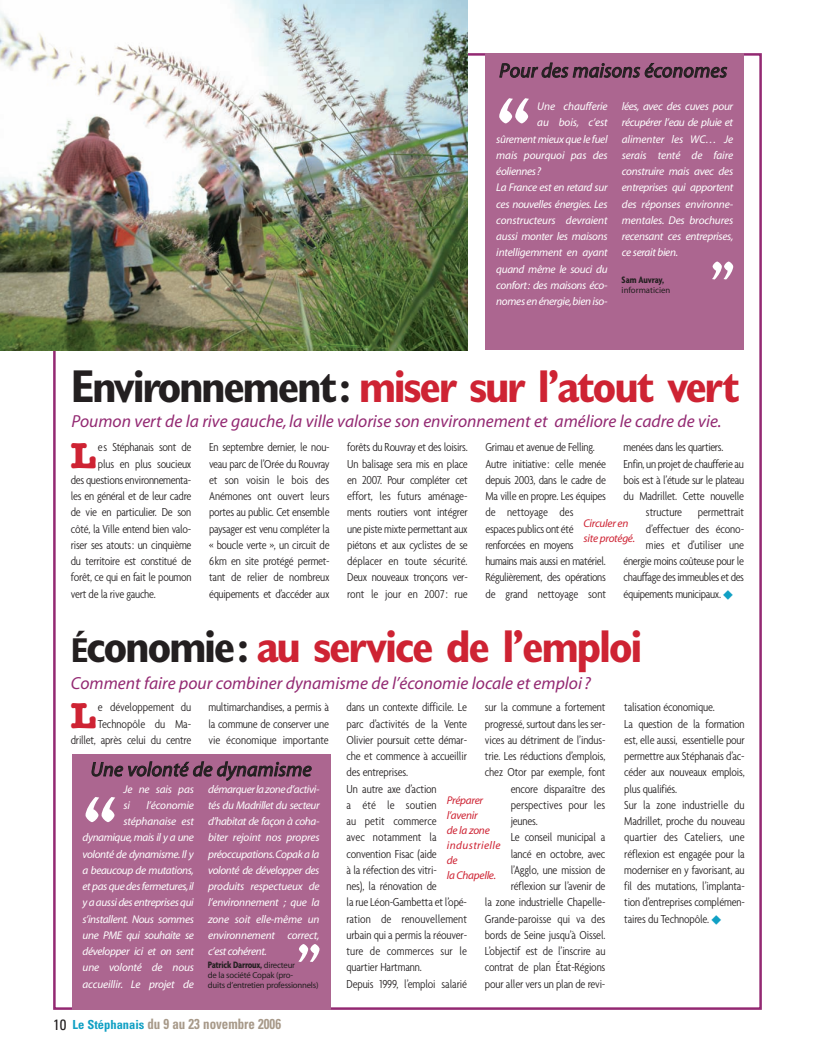
<style>
.page{position:relative;width:815px;height:1063px;background:#fff}
.page>*{position:absolute;margin:0;border:0;box-sizing:border-box;transform-origin:0 0}
.t1{font:700 condensed 87.5px "Agenda";color:#fff}
.t2{font:700 condensed 62.5px "Agenda";color:#fff}
.t3{font:700 condensed 46.25px "Gill Sans";letter-spacing:-.05em;color:#ce2333}
.t4{font:700 36.38px "American Typewriter";color:#ce2333}
.t5{font:italic 20px "Myriad";letter-spacing:.005em;color:#231f20}
.t6{font:italic 17.5px "Myriad";color:#932972}
.t7{font:700 condensed 14.38px "Univers";color:#a79989;scale:.9 1}
.t8{font:300 condensed 12.5px/16.2px "Agenda";letter-spacing:-.015em;color:#231f20;text-align:justify}
.t9{font:italic 11.25px/16.2px "Myriad";letter-spacing:-.03em;color:#fff;text-align:justify}
.t10{font:italic 11.25px/15px "Myriad";letter-spacing:-.025em;color:#ce2333}
.t11{font:italic 11.25px "Myriad";letter-spacing:-.01em;color:#fff}
.t12{font:700 condensed 10px "Agenda";letter-spacing:-.025em;color:#231f20}
.t13{font:8.75px/10px "Myriad";letter-spacing:-.025em;color:#231f20}
.t14{font:8.75px "Myriad";color:#231f20}
.s1{color:#231f20}
.s2{color:#10a0c4}
.s3{font-size:34.75px;color:#231f20}
.s4{font-family:"Myriad";font-weight:400;font-stretch:normal;font-size:8.75px}
.s5{font-weight:400;font-size:15px;color:#231f20}
.s6{font-size:12.5px;color:#10a0c4}
</style>
<div class="page">
<img style="left:0;top:0;width:468px;height:350px">
<div style="left:485px;top:53px;width:259px;height:297px;background:#ac6690"></div>
<div style="left:72px;top:755px;width:258px;height:255px;background:#ac6690"></div>
<h3 class="t5" style="left:499px;top:63px;width:229px">Pour des maisons économes</h3>
<h1 class="t1" style="left:497px;top:77px;width:35px">“</h1>
<p class="t11" style="left:537px;top:102px;width:72px">Une chaufferie</p>
<p class="t11" style="left:537px;top:118px;width:72px">au bois, c’est</p>
<p class="t9" style="left:496px;top:132px;width:113px">sûrement mieux que le fuel</p>
<p class="t11" style="left:496px;top:151px;width:113px">mais pourquoi pas des</p>
<p class="t9" style="left:496px;top:164px;width:46px">éoliennes?</p>
<p class="t9" style="left:496px;top:180px;width:113px">La France est en retard sur</p>
<p class="t9" style="left:496px;top:197px;width:113px">ces nouvelles énergies. Les</p>
<p class="t11" style="left:496px;top:216px;width:113px">constructeurs devraient</p>
<p class="t9" style="left:496px;top:229px;width:113px">aussi monter les maisons</p>
<p class="t9" style="left:496px;top:245px;width:113px">intelligemment en ayant</p>
<p class="t9" style="left:496px;top:262px;width:113px">quand même le souci du</p>
<p class="t9" style="left:496px;top:278px;width:113px">confort: des maisons éco-</p>
<p class="t9" style="left:496px;top:294px;width:113px">nomes en énergie,bien iso-</p>
<p class="t9" style="left:622px;top:99px;width:113px">lées, avec des cuves pour récupérer l’eau de pluie et alimenter les WC… Je serais tenté de faire construire mais avec des entreprises qui apportent des réponses environne&shy;mentales. Des brochures recensant ces entreprises, ce serait bien.</p>
<p class="t12" style="left:622px;top:274px;width:44px">Sam Auvray,</p>
<p class="t14" style="left:622px;top:287px;width:50px">informaticien</p>
<h2 class="t2" style="left:711px;top:247px;width:25px">”</h2>
<h3 class="t3" style="left:71px;top:369px;width:671px"><span class="s1">Environnement:</span> miser sur l’atout vert</h3>
<h3 class="t6" style="left:72px;top:414px;width:651px">Poumon vert de la rive gauche, la ville valorise son environnement et améliore le cadre de vie.</h3>
<h3 class="t4" style="left:71px;top:443px;width:26px">L</h3>
<p class="t8" style="left:98px;top:439px;width:95px">es Stéphanais sont de</p>
<p class="t8" style="left:98px;top:455px;width:95px">plus en plus soucieux</p>
<p class="t8" style="left:71px;top:471px;width:122px">des questions environnementa-</p>
<p class="t8" style="left:71px;top:488px;width:122px">les en général et de leur cadre</p>
<p class="t8" style="left:71px;top:504px;width:122px">de vie en particulier. De son</p>
<p class="t8" style="left:71px;top:520px;width:122px">côté, la Ville entend bien valo-</p>
<p class="t8" style="left:71px;top:536px;width:122px">riser ses atouts: un cinquième</p>
<p class="t8" style="left:71px;top:553px;width:122px">du territoire est constitué de</p>
<p class="t8" style="left:71px;top:569px;width:122px">forêt, ce qui en fait le poumon</p>
<p class="t8" style="left:71px;top:585px;width:87px">vert de la rive gauche.</p>
<p class="t8" style="left:209px;top:439px;width:122px">En septembre dernier, le nou&shy;veau parc de l’Orée du Rouvray et son voisin le bois des Anémones ont ouvert leurs portes au public. Cet ensemble paysager est venu compléter la « boucle verte », un circuit de 6km en site protégé permet&shy;tant de relier de nombreux équipements et d’accéder aux</p>
<p class="t8" style="left:347px;top:439px;width:122px">forêts du Rouvray et des loisirs.<br>Un balisage sera mis en place en 2007. Pour compléter cet effort, les futurs aménage&shy;ments routiers vont intégrer une piste mixte permettant aux piétons et aux cyclistes de se déplacer en toute sécurité.<br>Deux nouveaux tronçons ver&shy;ront le jour en 2007: rue</p>
<p class="t8" style="left:485px;top:439px;width:122px;text-align:left">Grimau et avenue de Felling.<br>Autre initiative: celle menée depuis 2003, dans le cadre de<br>Ma ville en propre. Les équipes de nettoyage des espaces publics ont été renforcées en moyens humains mais aussi en matériel.<br>Régulièrement, des opérations de grand nettoyage sont</p>
<p class="t8" style="left:624px;top:439px;width:101px">menées dans les quartiers.</p>
<p class="t8" style="left:624px;top:455px;width:122px">Enfin, un projet de chaufferie au</p>
<p class="t8" style="left:624px;top:471px;width:122px">bois est à l’étude sur le plateau</p>
<p class="t8" style="left:624px;top:488px;width:122px">du Madrillet. Cette nouvelle</p>
<p class="t8" style="left:646px;top:504px;width:38px">structure</p>
<p class="t8" style="left:698px;top:504px;width:48px">permettrait</p>
<p class="t8" style="left:646px;top:520px;width:100px">d’effectuer des écono-</p>
<p class="t8" style="left:646px;top:536px;width:100px">mies et d’utiliser une</p>
<p class="t8" style="left:624px;top:553px;width:122px">énergie moins coûteuse pour le</p>
<p class="t8" style="left:624px;top:569px;width:122px">chauffage des immeubles et des</p>
<p class="t8" style="left:624px;top:585px;width:111px">équipements municipaux. <span class="s2">◆</span></p>
<p class="t10" style="left:584px;top:517px;width:53px">Circuler en site protégé.</p>
<h3 class="t3" style="left:71px;top:629px;width:573px"><span class="s3">É</span><span class="s1">conomie:</span> au service de l’emploi</h3>
<h3 class="t6" style="left:71px;top:676px;width:522px">Comment faire pour combiner dynamisme de l’économie locale et emploi ?</h3>
<h3 class="t4" style="left:71px;top:703px;width:26px">L</h3>
<p class="t8" style="left:208px;top:699px;width:122px">multimarchandises, a permis à la commune de conserver une vie économique importante</p>
<p class="t8" style="left:347px;top:699px;width:122px;text-align:left">dans un contexte difficile. Le parc d’activités de la Vente<br>Olivier poursuit cette démar&shy;che et commence à accueillir des entreprises.<br>Un autre axe d’action<br>a été le soutien<br>au petit commerce<br>avec notamment la convention Fisac (aide<br>à la réfection des vitri-<br>nes), la rénovation de<br>la rue Léon-Gambetta et l’opé&shy;ration de renouvellement urbain qui a permis la réouver&shy;ture de commerces sur le quartier Hartmann.<br>Depuis 1999, l’emploi salarié</p>
<p class="t8" style="left:485px;top:699px;width:122px">sur la commune a fortement</p>
<p class="t8" style="left:485px;top:715px;width:122px">progressé, surtout dans les ser-</p>
<p class="t8" style="left:485px;top:731px;width:122px">vices au détriment de l’indus-</p>
<p class="t8" style="left:485px;top:748px;width:122px">trie. Les réductions d’emplois,</p>
<p class="t8" style="left:485px;top:764px;width:122px">chez Otor par exemple, font</p>
<p class="t8" style="left:511px;top:780px;width:96px">encore disparaître des</p>
<p class="t8" style="left:511px;top:796px;width:96px">perspectives pour les</p>
<p class="t8" style="left:511px;top:813px;width:29px">jeunes.</p>
<p class="t8" style="left:511px;top:829px;width:96px">Le conseil municipal a</p>
<p class="t8" style="left:511px;top:845px;width:96px">lancé en octobre, avec</p>
<p class="t8" style="left:511px;top:861px;width:96px">l’Agglo, une mission de</p>
<p class="t8" style="left:511px;top:878px;width:96px">réflexion sur l’avenir de</p>
<p class="t8" style="left:485px;top:894px;width:122px">la zone industrielle Chapelle-</p>
<p class="t8" style="left:485px;top:910px;width:122px">Grande-paroisse qui va des</p>
<p class="t8" style="left:485px;top:926px;width:122px">bords de Seine jusqu’à Oissel.</p>
<p class="t8" style="left:485px;top:943px;width:122px">L’objectif est de l’inscrire au</p>
<p class="t8" style="left:485px;top:959px;width:122px">contrat de plan État-Régions</p>
<p class="t8" style="left:485px;top:975px;width:122px">pour aller vers un plan de revi-</p>
<p class="t8" style="left:71px;top:699px;width:122px;text-align:right">e développement du<br>Technopôle du Ma&shy;drillet, après celui du centre</p>
<h3 class="t5" style="left:91px;top:762px;width:222px">Une volonté de dynamisme</h3>
<p class="t9" style="left:208px;top:782px;width:113px">démarquer la zone d’activi&shy;tés du Madrillet du secteur d’habitat de façon à coha&shy;biter rejoint nos propres préoccupations.Copak a la volonté de développer des produits respectueux de l’environnement ; que la zone soit elle-même un environnement correct, c’est cohérent.</p>
<p class="t9" style="left:124px;top:782px;width:72px">Je ne sais pas si</p>
<p class="t10" style="left:447px;top:794px;width:55px">Préparer l’avenir<br>de la zone industrielle de<br>la Chapelle.</p>
<h1 class="t1" style="left:83px;top:776px;width:35px">“</h1>
<p class="t9" style="left:83px;top:798px;width:113px;text-align:right">l’économie<br>stéphanaise est dynamique,mais il y a une volonté de dynamisme. Il y a beaucoup de mutations, et pas que des fermetures,il y a aussi des entreprises qui s’installent. Nous sommes une PME qui souhaite se développer ici et on sent une volonté de nous accueillir. Le projet de</p>
<h2 class="t2" style="left:297px;top:929px;width:25px">”</h2>
<p class="t12" style="left:208px;top:959px;width:89px">Patrick Darroux, <span class="s4">directeur</span></p>
<p class="t13" style="left:208px;top:971px;width:112px">de la société Copak (pro-<br>duits d’entretien professionnels)</p>
<p class="t7" style="left:53px;top:1019px;width:255px"><span class="s5">10</span> <span class="s6">Le Stéphanais</span> du 9 au 23 novembre 2006</p>
<p class="t8" style="left:624px;top:699px;width:122px;text-align:left">talisation économique.<br>La question de la formation est, elle aussi, essentielle pour permettre aux Stéphanais d’ac&shy;céder aux nouveaux emplois, plus qualifiés.<br>Sur la zone industrielle du<br>Madrillet, proche du nouveau quartier des Cateliers, une réflexion est engagée pour la moderniser en y favorisant, au fil des mutations, l’implanta&shy;tion d’entreprises complémen&shy;taires du Technopôle. <span class="s2">◆</span></p>
</div>
